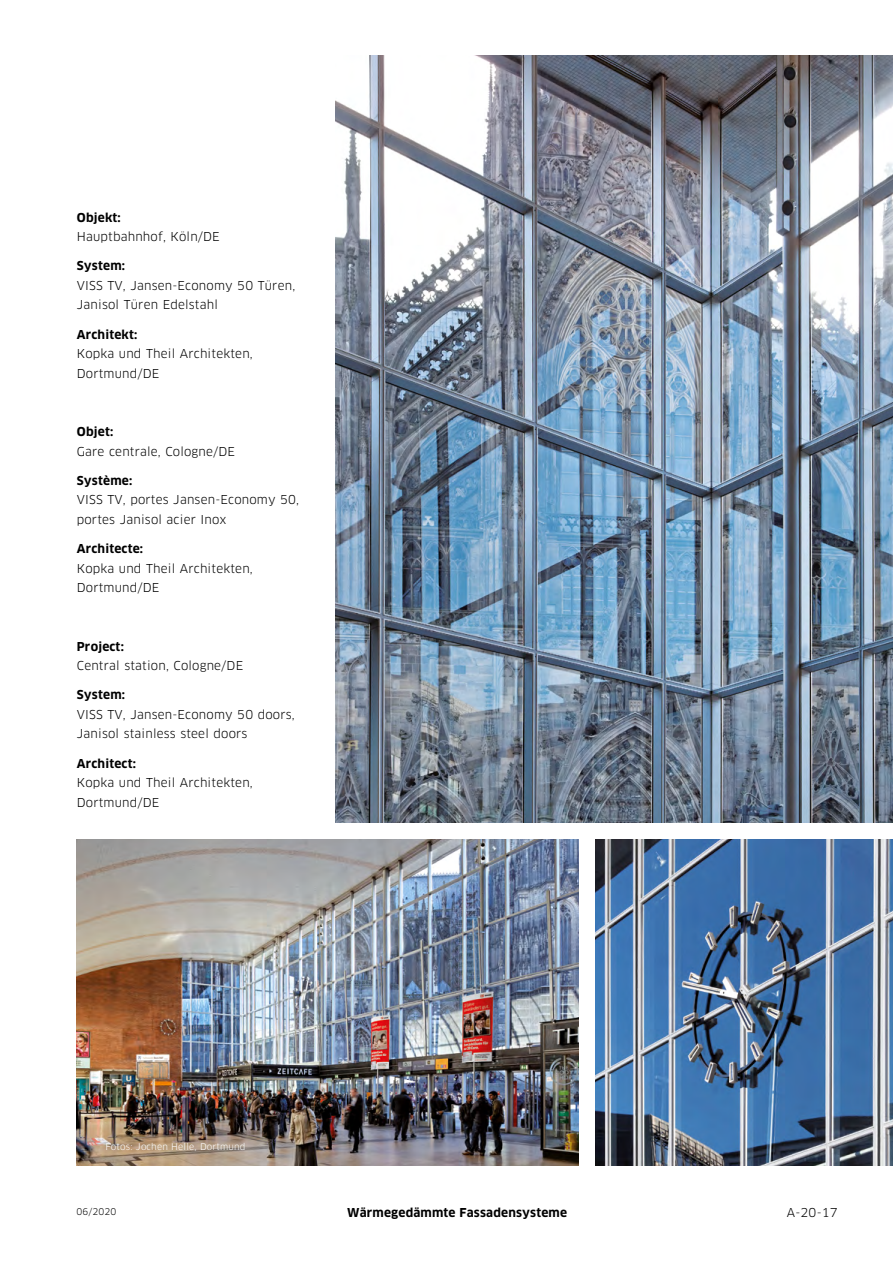
<style>
.page{position:relative;width:893px;height:1263px;background:#fff}
.page>*{position:absolute;margin:0;border:0;box-sizing:border-box;transform-origin:0 0}
.t1{font:12px/19.5px "Clan Pro";letter-spacing:.015em;color:#000}
.t2{font:700 12px "Clan Pro";letter-spacing:.015em;color:#000}
.t3{font:9px "Clan Pro";letter-spacing:.015em;color:#fff}
.t4{font:9px "Clan Pro";letter-spacing:.015em;color:#000}
</style>
<div class="page">
<img style="left:595px;top:839px;width:298px;height:326px">
<img style="left:77px;top:839px;width:501px;height:326px">
<img style="left:336px;top:55px;width:557px;height:767px">
<p class="t2" style="left:77px;top:210px;width:46px">Objekt:</p>
<p class="t1" style="left:77px;top:227px;width:144px">Hauptbahnhof, Köln/DE</p>
<p class="t2" style="left:77px;top:259px;width:50px">System:</p>
<p class="t1" style="left:77px;top:276px;width:220px">VISS TV, Jansen-Economy 50 Türen,<br>Janisol Türen Edelstahl</p>
<p class="t2" style="left:77px;top:327px;width:62px">Architekt:</p>
<p class="t1" style="left:77px;top:344px;width:177px">Kopka und Theil Architekten,<br>Dortmund/DE</p>
<p class="t2" style="left:77px;top:425px;width:38px">Objet:</p>
<p class="t1" style="left:77px;top:441px;width:160px">Gare centrale, Cologne/DE</p>
<p class="t2" style="left:77px;top:473px;width:57px">Système:</p>
<p class="t1" style="left:77px;top:490px;width:224px">VISS TV, portes Jansen-Economy 50, portes Janisol acier Inox</p>
<p class="t2" style="left:77px;top:542px;width:68px">Architecte:</p>
<p class="t1" style="left:77px;top:558px;width:177px">Kopka und Theil Architekten,<br>Dortmund/DE</p>
<p class="t2" style="left:77px;top:639px;width:49px">Project:</p>
<p class="t1" style="left:77px;top:656px;width:168px">Central station, Cologne/DE</p>
<p class="t2" style="left:77px;top:688px;width:50px">System:</p>
<p class="t1" style="left:77px;top:705px;width:219px">VISS TV, Jansen-Economy 50 doors,<br>Janisol stainless steel doors</p>
<p class="t2" style="left:77px;top:756px;width:61px">Architect:</p>
<p class="t1" style="left:77px;top:773px;width:177px">Kopka und Theil Architekten,<br>Dortmund/DE</p>
<p class="t3" style="left:105px;top:1141px;width:141px">Fotos: Jochen Helle, Dortmund</p>
<p class="t4" style="left:77px;top:1206px;width:41px">06/2020</p>
<p class="t2" style="left:347px;top:1206px;width:222px">Wärmegedämmte Fassadensysteme</p>
<p class="t1" style="left:787px;top:1203px;width:52px">A-20-17</p>
</div>
